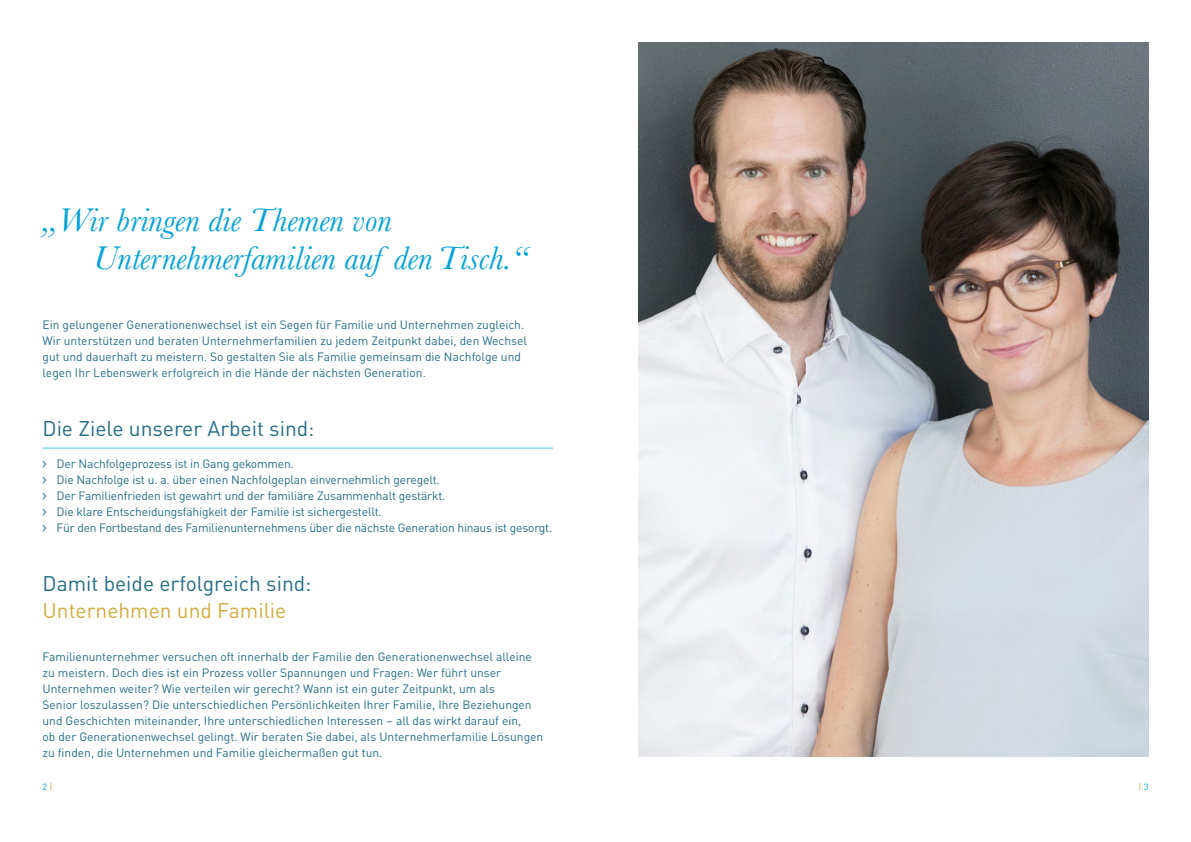
<style>
.page{position:relative;width:1191px;height:842px;background:#fff}
.page>*{position:absolute;margin:0;border:0;box-sizing:border-box;transform-origin:0 0}
.t1{font:italic 34px/38px "Baskerville";color:#00a1d7}
.t2{font:21px/27px "DINOT";color:#246d87}
.t3{font:12px/16px "DINOT";color:#246d87}
.t4{font:9px "DIN";color:#00a1d7}
.t5{font:9px "DIN";color:#d1ac3e}
.s1{color:#d1ac3e}
.s2{color:#00a1d7}
</style>
<div class="page">
<img style="left:638px;top:43px;width:510px;height:714px">
<hr style="left:43px;top:448px;width:510px;height:1px;background:#4cc6e0">
<p class="t1" style="left:94px;top:202px;width:435px;text-indent:-51px">„Wir bringen die Themen von<br>Unternehmerfamilien auf den Tisch.“</p>
<p class="t3" style="left:43px;top:316px;width:486px">Ein gelungener Generationenwechsel ist ein Segen für Familie und Unternehmen zugleich.<br>Wir unterstützen und beraten Unternehmerfamilien zu jedem Zeitpunkt dabei, den Wechsel gut und dauerhaft zu meistern. So gestalten Sie als Familie gemeinsam die Nachfolge und legen Ihr Lebenswerk erfolgreich in die Hände der nächsten Generation.</p>
<p class="t2" style="left:43px;top:413px;width:273px">Die Ziele unserer Arbeit sind:</p>
<p class="t3" style="left:57px;top:455px;width:239px">Der Nachfolgeprozess ist in Gang gekommen.</p>
<p class="t3" style="left:57px;top:471px;width:385px">Die Nachfolge ist u. a. über einen Nachfolgeplan einvernehmlich geregelt.</p>
<p class="t3" style="left:57px;top:487px;width:390px">Der Familienfrieden ist gewahrt und der familiäre Zusammenhalt gestärkt.</p>
<p class="t3" style="left:57px;top:503px;width:327px">Die klare Entscheidungsfähigkeit der Familie ist sichergestellt.</p>
<p class="t3" style="left:57px;top:519px;width:497px">Für den Fortbestand des Familienunternehmens über die nächste Generation hinaus ist gesorgt.</p>
<p class="t2" style="left:43px;top:568px;width:270px">Damit beide erfolgreich sind:<br><span class="s1">Unternehmen und Familie</span></p>
<p class="t3" style="left:43px;top:648px;width:502px">Familienunternehmer versuchen oft innerhalb der Familie den Generationenwechsel alleine zu meistern. Doch dies ist ein Prozess voller Spannungen und Fragen: Wer führt unser Unternehmen weiter? Wie verteilen wir gerecht? Wann ist ein guter Zeitpunkt, um als<br>Senior loszulassen? Die unterschiedlichen Persönlichkeiten Ihrer Familie, Ihre Beziehungen und Geschichten miteinander, Ihre unterschiedlichen Interessen – all das wirkt darauf ein,<br>ob der Generationenwechsel gelingt. Wir beraten Sie dabei, als Unternehmerfamilie Lösungen zu finden, die Unternehmen und Familie gleichermaßen gut tun.</p>
<p class="t4" style="left:43px;top:781px;width:11px">2 <span class="s1">|</span></p>
<p class="t5" style="left:1138px;top:781px;width:11px">| <span class="s2">3</span></p>
</div>
